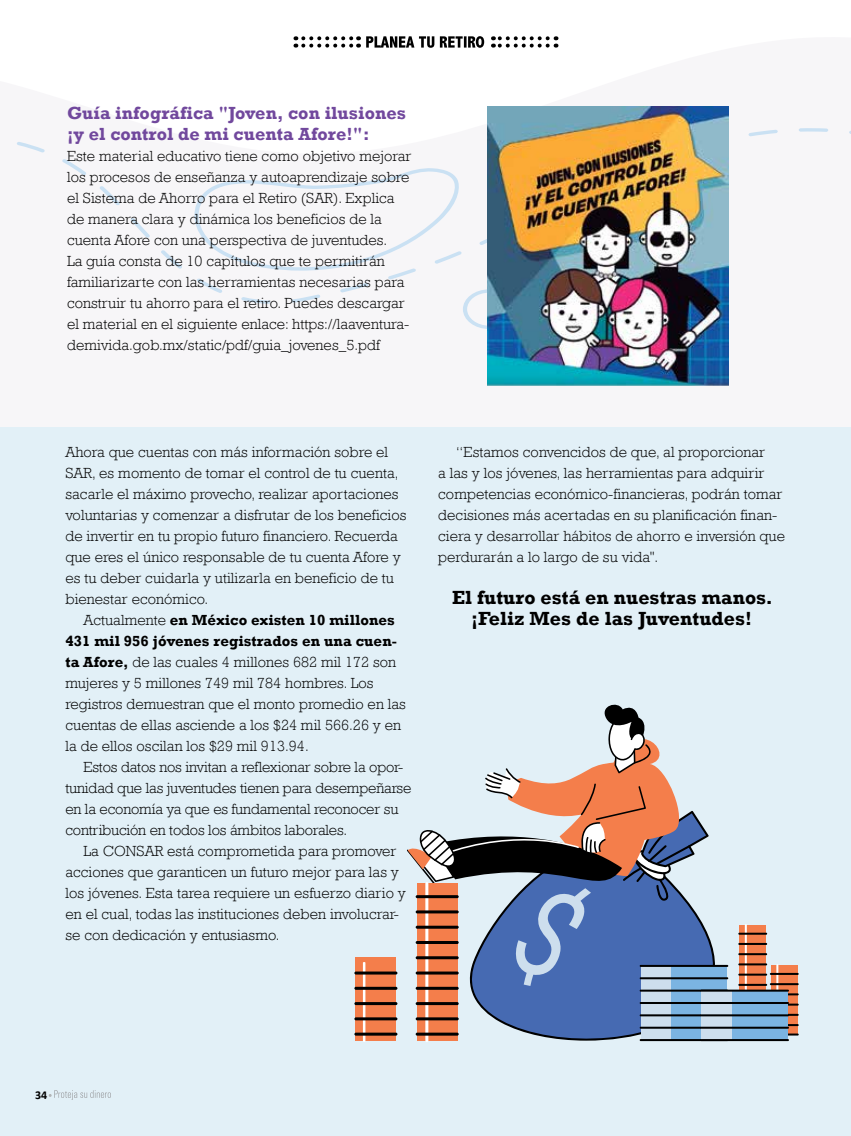
<style>
.page{position:relative;width:851px;height:1136px;background:#fff}
.page>*{position:absolute;margin:0;border:0;box-sizing:border-box;transform-origin:0 0}
.t1{font:700 19.5px/21px "Rockwell";letter-spacing:.005em;color:#000;text-align:center}
.t2{font:700 18px/21px "Rockwell";letter-spacing:.005em;color:#71489d}
.t3{font:300 15px/21px "Rockwell";letter-spacing:.005em;color:#000}
.t4{font:700 12px "Calibri";color:#000}
.s1{font-weight:700}
</style>
<div class="page">
<div style="left:16px;top:128px;width:834px;height:258px;background:#f7f6f8"></div>
<svg style="left:463px;top:289px;width:24px;height:40px"></svg>
<div style="left:0;top:427px;width:850px;height:708px;background:#e2f0f7"></div>
<svg style="left:49px;top:1090px;width:62px;height:9px"></svg>
<svg style="left:303px;top:36px;width:56px;height:12px"></svg>
<svg style="left:493px;top:36px;width:54px;height:12px"></svg>
<svg style="left:366px;top:36px;width:118px;height:12px"></svg>
<img style="left:487px;top:106px;width:241px;height:279px">
<svg style="left:470px;top:935px;width:256px;height:106px;fill:#466ab2"></svg>
<svg style="left:739px;top:924px;width:27px;height:65px"></svg>
<hr style="left:744px;top:923px;width:2px;height:108px;background:#fff">
<hr style="left:738px;top:932px;width:29px;height:2px;background:#000">
<hr style="left:738px;top:942px;width:29px;height:2px;background:#000">
<hr style="left:738px;top:953px;width:29px;height:2px;background:#000">
<hr style="left:738px;top:963px;width:29px;height:2px;background:#000">
<hr style="left:738px;top:973px;width:29px;height:2px;background:#000">
<hr style="left:738px;top:983px;width:29px;height:2px;background:#000">
<svg style="left:770px;top:965px;width:27px;height:68px"></svg>
<hr style="left:776px;top:963px;width:2px;height:62px;background:#fff">
<hr style="left:769px;top:972px;width:29px;height:2px;background:#000">
<hr style="left:769px;top:983px;width:29px;height:2px;background:#000">
<hr style="left:769px;top:993px;width:29px;height:2px;background:#000">
<hr style="left:769px;top:1003px;width:29px;height:2px;background:#000">
<hr style="left:769px;top:1013px;width:29px;height:2px;background:#000">
<hr style="left:769px;top:1023px;width:29px;height:2px;background:#000">
<hr style="left:769px;top:1033px;width:29px;height:2px;background:#000">
<div style="left:640px;top:965px;width:31px;height:74px;background:#cddeed"></div>
<div style="left:671px;top:965px;width:56px;height:74px;background:#7bb4e2"></div>
<hr style="left:639px;top:964px;width:89px;height:2px;background:#000">
<hr style="left:639px;top:977px;width:89px;height:2px;background:#000">
<hr style="left:639px;top:989px;width:89px;height:2px;background:#000">
<hr style="left:639px;top:1001px;width:89px;height:2px;background:#000">
<hr style="left:639px;top:1014px;width:89px;height:2px;background:#000">
<hr style="left:639px;top:1026px;width:89px;height:2px;background:#000">
<hr style="left:639px;top:1038px;width:89px;height:2px;background:#000">
<div style="left:701px;top:990px;width:31px;height:49px;background:#cddeed"></div>
<div style="left:732px;top:990px;width:55px;height:49px;background:#7bb4e2"></div>
<hr style="left:700px;top:989px;width:88px;height:2px;background:#000">
<hr style="left:700px;top:1001px;width:88px;height:2px;background:#000">
<hr style="left:700px;top:1014px;width:88px;height:2px;background:#000">
<hr style="left:700px;top:1026px;width:88px;height:2px;background:#000">
<hr style="left:700px;top:1038px;width:88px;height:2px;background:#000">
<svg style="left:407px;top:704px;width:301px;height:281px"></svg>
<div style="left:417px;top:883px;width:40px;height:157px;background:#f47e4b"></div>
<hr style="left:425px;top:881px;width:3px;height:161px;background:#fff;border-radius:2px">
<hr style="left:415px;top:895px;width:43px;height:3px;background:#000;border-radius:2px">
<hr style="left:415px;top:910px;width:43px;height:3px;background:#000;border-radius:2px">
<hr style="left:415px;top:925px;width:43px;height:3px;background:#000;border-radius:2px">
<hr style="left:415px;top:940px;width:43px;height:3px;background:#000;border-radius:2px">
<hr style="left:415px;top:956px;width:43px;height:3px;background:#000;border-radius:2px">
<hr style="left:415px;top:971px;width:43px;height:3px;background:#000;border-radius:2px">
<hr style="left:415px;top:986px;width:43px;height:3px;background:#000;border-radius:2px">
<hr style="left:415px;top:1001px;width:43px;height:3px;background:#000;border-radius:2px">
<hr style="left:415px;top:1017px;width:43px;height:3px;background:#000;border-radius:2px">
<hr style="left:415px;top:1032px;width:43px;height:3px;background:#000;border-radius:2px">
<div style="left:356px;top:957px;width:40px;height:83px;background:#f47e4b"></div>
<hr style="left:363px;top:961px;width:2px;height:80px;background:#fff">
<hr style="left:354px;top:971px;width:43px;height:3px;background:#000;border-radius:2px">
<hr style="left:354px;top:986px;width:43px;height:3px;background:#000;border-radius:2px">
<hr style="left:354px;top:1001px;width:43px;height:3px;background:#000;border-radius:2px">
<hr style="left:354px;top:1017px;width:43px;height:3px;background:#000;border-radius:2px">
<hr style="left:354px;top:1032px;width:43px;height:3px;background:#000;border-radius:2px">
<p class="t2" style="left:67px;top:102px;width:340px">Guía infográfica "Joven, con ilusiones ¡y el control de mi cuenta Afore!":</p>
<p class="t3" style="left:67px;top:145px;width:346px">Este material educativo tiene como objetivo mejorar los procesos de enseñanza y autoaprendizaje sobre el Sistema de Ahorro para el Retiro (SAR). Explica de manera clara y dinámica los beneficios de la cuenta Afore con una perspectiva de juventudes.<br>La guía consta de 10 capítulos que te permitirán familiarizarte con las herramientas necesarias para construir tu ahorro para el retiro. Puedes descargar el material en el siguiente enlace: https://laaventura&shy;demivida.gob.mx/static/pdf/guia_jovenes_5.pdf</p>
<p class="t3" style="left:65px;top:441px;width:342px">Ahora que cuentas con más información sobre el SAR, es momento de tomar el control de tu cuenta, sacarle el máximo provecho, realizar aportaciones voluntarias y comenzar a disfrutar de los beneficios de invertir en tu propio futuro financiero. Recuerda que eres el único responsable de tu cuenta Afore y es tu deber cuidarla y utilizarla en beneficio de tu bienestar económico.</p>
<p class="t3" style="left:65px;top:609px;width:342px;text-indent:18px">Actualmente <span class="s1">en México existen 10 millones 431 mil 956 jóvenes registrados en una cuen&shy;ta Afore,</span> de las cuales 4 millones 682 mil 172 son mujeres y 5 millones 749 mil 784 hombres. Los registros demuestran que el monto promedio en las cuentas de ellas asciende a los $24 mil 566.26 y en la de ellos oscilan los $29 mil 913.94.</p>
<p class="t3" style="left:65px;top:756px;width:347px;text-indent:18px">Estos datos nos invitan a reflexionar sobre la opor&shy;tunidad que las juventudes tienen para desempeñarse en la economía ya que es fundamental reconocer su contribución en todos los ámbitos laborales.</p>
<p class="t3" style="left:65px;top:840px;width:342px;text-indent:18px">La CONSAR está comprometida para promover acciones que garanticen un futuro mejor para las y los jóvenes. Esta tarea requiere un esfuerzo diario y en el cual, todas las instituciones deben involucrar&shy;se con dedicación y entusiasmo.</p>
<p class="t3" style="left:438px;top:441px;width:348px;text-indent:18px">“Estamos convencidos de que, al proporcionar<br>a las y los jóvenes, las herramientas para adquirir competencias económico-financieras, podrán tomar decisiones más acertadas en su planificación finan&shy;ciera y desarrollar hábitos de ahorro e inversión que perdurarán a lo largo de su vida".</p>
<h1 class="t1" style="left:452px;top:586px;width:322px">El futuro está en nuestras manos. ¡Feliz Mes de las Juventudes!</h1>
<p class="t4" style="left:35px;top:1086px;width:14px">34</p>
</div>
